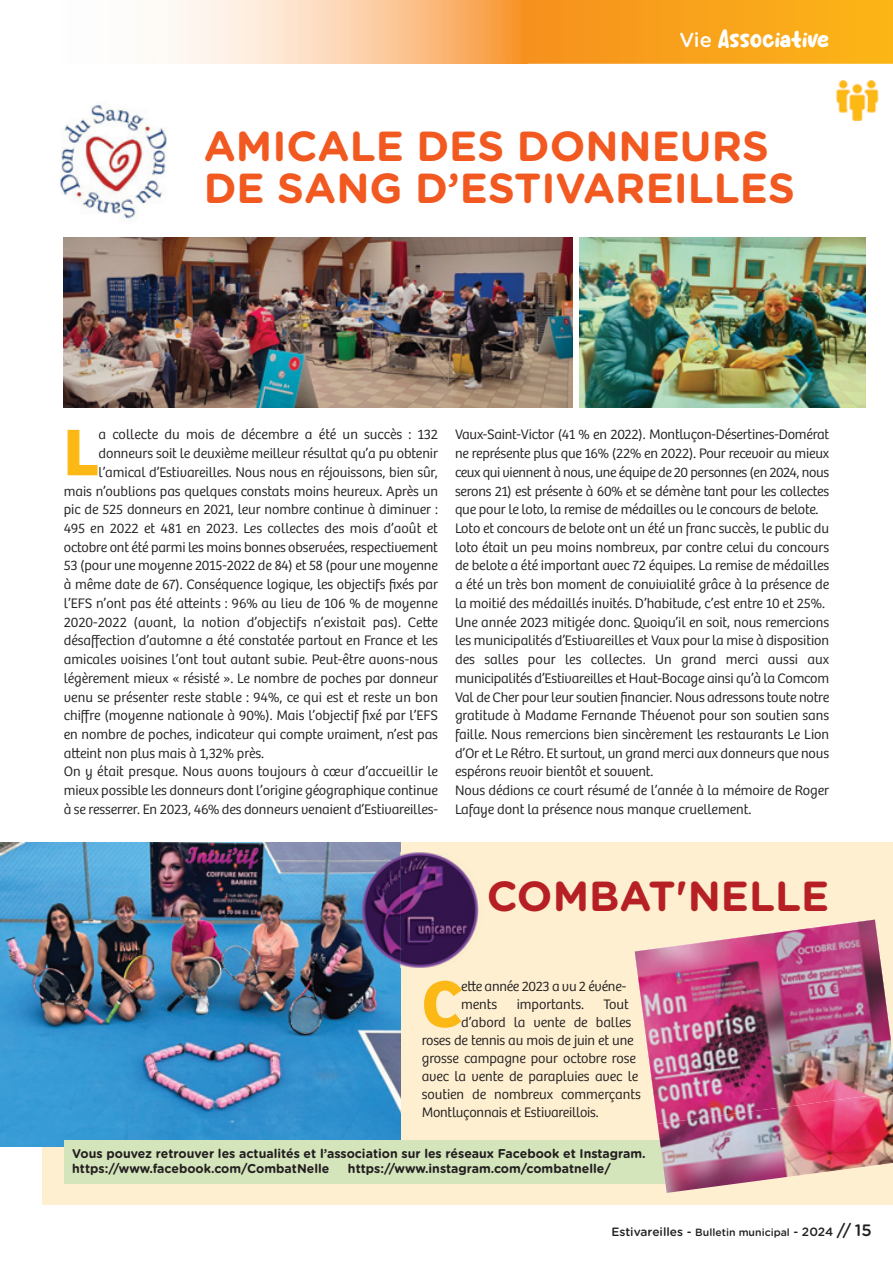
<style>
.page{position:relative;width:893px;height:1263px;background:#fff}
.page>*{position:absolute;margin:0;border:0;box-sizing:border-box;transform-origin:0 0}
.t1{font:700 68.4px "Bree";color:#fcb814}
.t2{font:700 42px/42px "Gotham Rounded";color:#f15921}
.t3{font:700 42px "Gotham Rounded";color:#b62024}
.t4{font:19.5px "Delight Coffee";color:#fff}
.t5{font:300 14.25px/18.8px "Bree";letter-spacing:-.005em;color:#231f20;text-align:justify}
.t6{font:700 12.75px/15px "Gotham Rounded";color:#231f20}
.t7{font:500 12px "Gotham Rounded";color:#231f20}
.s1{font-family:"Gotham Rounded";font-weight:500;font-size:20.25px}
.s2{font-size:10.5px}
.s3{font-size:16.5px}
</style>
<div class="page">
<div style="left:43px;top:842px;width:850px;height:363px;background:#feefd0"></div>
<img style="left:64px;top:238px;width:509px;height:170px">
<img style="left:580px;top:238px;width:286px;height:170px">
<svg style="left:528px;top:0;width:365px;height:64px;background:#f8a31b"></svg>
<img style="left:168px;top:0;width:360px;height:64px">
<img style="left:836px;top:81px;width:43px;height:40px">
<img style="left:52px;top:99px;width:126px;height:126px;border-radius:50%">
<img style="left:0;top:842px;width:400px;height:304px">
<img style="left:443px;top:857px;width:36px;height:106px">
<img style="left:359px;top:852px;width:40px;height:116px">
<div style="left:64px;top:1140px;width:632px;height:43px;background:#d4e4bb"></div>
<img style="left:635px;top:1124px;width:258px;height:69px">
<img style="left:635px;top:920px;width:258px;height:204px">
<p class="t4" style="left:679px;top:28px;width:151px"><span class="s1">Vie</span> Associative</p>
<p class="t2" style="left:204px;top:128px;width:593px">AMICALE DES DONNEURS<br>DE SANG D’ESTIVAREILLES</p>
<p class="t1" style="left:64px;top:428px;width:37px">L</p>
<p class="t5" style="left:98px;top:427px;width:341px">a collecte du mois de décembre a été un succès : 132</p>
<p class="t5" style="left:98px;top:446px;width:341px">donneurs soit le deuxième meilleur résultat qu’a pu obtenir</p>
<p class="t5" style="left:98px;top:464px;width:341px">l’amical d’Estivareilles. Nous nous en réjouissons, bien sûr,</p>
<p class="t5" style="left:64px;top:483px;width:376px">mais n’oublions pas quelques constats moins heureux. Après un</p>
<p class="t5" style="left:64px;top:502px;width:376px">pic de 525 donneurs en 2021, leur nombre continue à diminuer :</p>
<p class="t5" style="left:64px;top:520px;width:376px">495 en 2022 et 481 en 2023. Les collectes des mois d’août et</p>
<p class="t5" style="left:64px;top:539px;width:376px">octobre ont été parmi les moins bonnes observées, respectivement</p>
<p class="t5" style="left:64px;top:558px;width:376px">53 (pour une moyenne 2015-2022 de 84) et 58 (pour une moyenne</p>
<p class="t5" style="left:64px;top:577px;width:376px">à même date de 67). Conséquence logique, les objectifs fixés par</p>
<p class="t5" style="left:64px;top:595px;width:376px">l’EFS n’ont pas été atteints : 96% au lieu de 106 % de moyenne</p>
<p class="t5" style="left:64px;top:614px;width:376px">2020-2022 (avant, la notion d’objectifs n’existait pas). Cette</p>
<p class="t5" style="left:64px;top:633px;width:376px">désaffection d’automne a été constatée partout en France et les</p>
<p class="t5" style="left:64px;top:652px;width:376px">amicales voisines l’ont tout autant subie. Peut-être avons-nous</p>
<p class="t5" style="left:64px;top:670px;width:376px">légèrement mieux « résisté ». Le nombre de poches par donneur</p>
<p class="t5" style="left:64px;top:689px;width:376px">venu se présenter reste stable : 94%, ce qui est et reste un bon</p>
<p class="t5" style="left:64px;top:708px;width:376px">chiffre (moyenne nationale à 90%). Mais l’objectif fixé par l’EFS</p>
<p class="t5" style="left:64px;top:726px;width:376px">en nombre de poches, indicateur qui compte vraiment, n’est pas</p>
<p class="t5" style="left:64px;top:745px;width:202px">atteint non plus mais à 1,32% près.</p>
<p class="t5" style="left:64px;top:764px;width:376px">On y était presque. Nous avons toujours à cœur d’accueillir le mieux possible les donneurs dont l’origine géographique continue à se resserrer. En 2023, 46% des donneurs venaient d’Estivareilles-</p>
<p class="t5" style="left:455px;top:427px;width:376px">Vaux-Saint-Victor (41 % en 2022). Montluçon-Désertines-Domérat ne représente plus que 16% (22% en 2022). Pour recevoir au mieux ceux qui viennent à nous, une équipe de 20 personnes (en 2024, nous serons 21) est présente à 60% et se démène tant pour les collectes que pour le loto, la remise de médailles ou le concours de belote.</p>
<p class="t5" style="left:455px;top:520px;width:376px">Loto et concours de belote ont un été un franc succès, le public du loto était un peu moins nombreux, par contre celui du concours de belote a été important avec 72 équipes. La remise de médailles a été un très bon moment de convivialité grâce à la présence de la moitié des médaillés invités. D’habitude, c’est entre 10 et 25%.</p>
<p class="t5" style="left:455px;top:614px;width:376px">Une année 2023 mitigée donc. Quoiqu’il en soit, nous remercions les municipalités d’Estivareilles et Vaux pour la mise à disposition des salles pour les collectes. Un grand merci aussi aux municipalités d’Estivareilles et Haut-Bocage ainsi qu’à la Comcom Val de Cher pour leur soutien financier. Nous adressons toute notre gratitude à Madame Fernande Thévenot pour son soutien sans faille. Nous remercions bien sincèrement les restaurants Le Lion d’Or et Le Rétro. Et surtout, un grand merci aux donneurs que nous espérons revoir bientôt et souvent.</p>
<p class="t5" style="left:455px;top:783px;width:376px">Nous dédions ce court résumé de l’année à la mémoire de Roger<br>Lafaye dont la présence nous manque cruellement.</p>
<p class="t3" style="left:487px;top:880px;width:344px">COMBAT'NELLE</p>
<p class="t1" style="left:422px;top:979px;width:42px">C</p>
<p class="t5" style="left:461px;top:979px;width:167px;line-height:18px">ette année 2023 a vu 2 événe&shy;ments</p>
<p class="t5" style="left:517px;top:996px;width:69px">importants.</p>
<p class="t5" style="left:604px;top:996px;width:27px">Tout</p>
<p class="t5" style="left:461px;top:1014px;width:172px">d’abord la vente de balles</p>
<p class="t5" style="left:422px;top:1032px;width:213px">roses de tennis au mois de juin et une</p>
<p class="t5" style="left:422px;top:1050px;width:216px">grosse campagne pour octobre rose</p>
<p class="t5" style="left:422px;top:1068px;width:218px">avec la vente de parapluies avec le</p>
<p class="t5" style="left:422px;top:1086px;width:221px">soutien de nombreux commerçants</p>
<p class="t5" style="left:422px;top:1104px;width:178px">Montluçonnais et Estivareillois.</p>
<p class="t6" style="left:72px;top:1147px;width:575px">Vous pouvez retrouver les actualités et l’association sur les réseaux Facebook et Instagram. https://www.facebook.com/CombatNelle</p>
<p class="t6" style="left:348px;top:1162px;width:265px">https://www.instagram.com/combatnelle/</p>
<p class="t7" style="left:611px;top:1227px;width:262px">Estivareilles - <span class="s2">Bulletin municipal</span> - 2024 <span class="s3">// 15</span></p>
</div>
